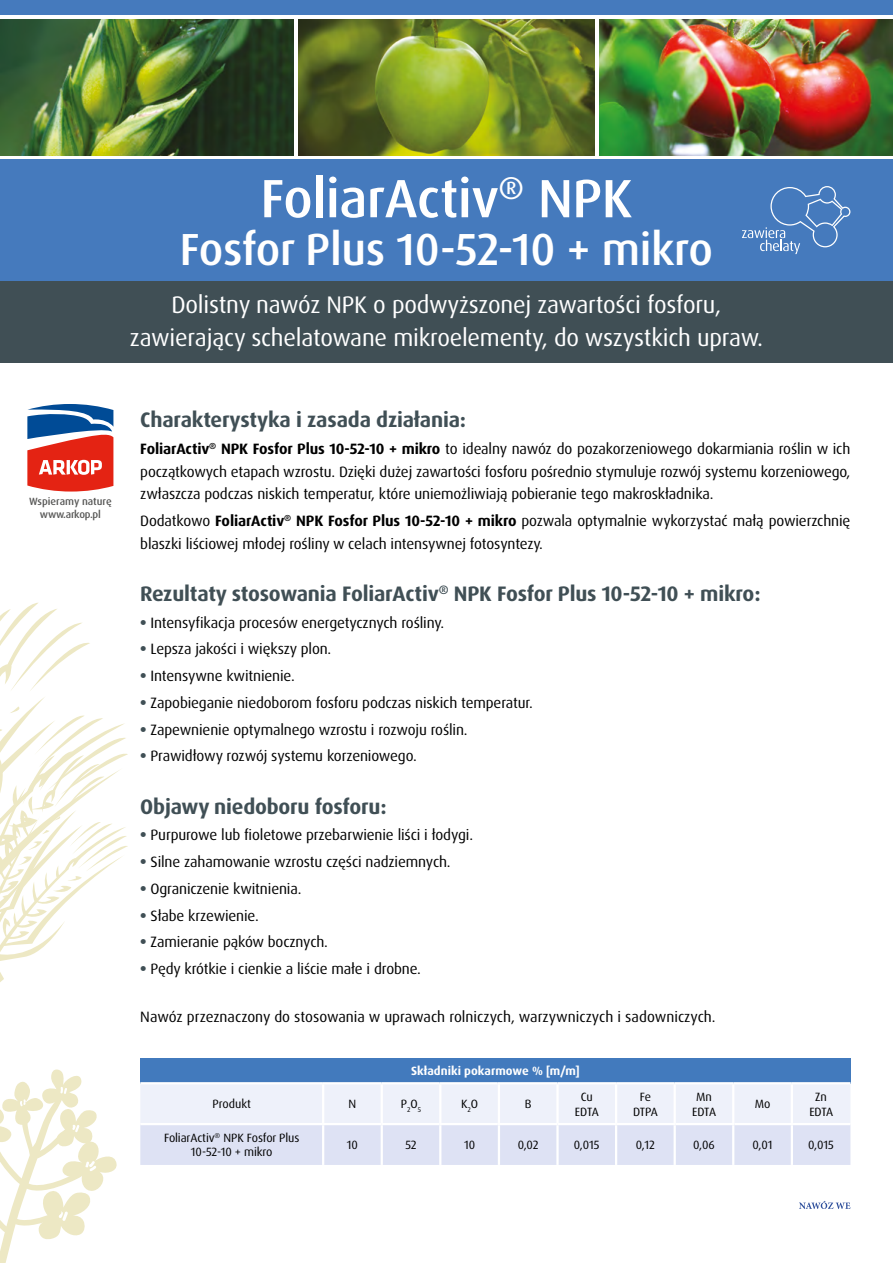
<style>
.page{position:relative;width:893px;height:1263px;background:#fff}
.page>*{position:absolute;margin:0;border:0;box-sizing:border-box;transform-origin:0 0}
.t1{font:500 54px "Dax Pro";letter-spacing:-.01em;color:#fff}
.t2{font:500 45px "Dax Pro";letter-spacing:-.01em;color:#fff}
.t3{font:24px/33px "Dax Pro";letter-spacing:-.01em;color:#fff;text-align:center}
.t4{font:700 21px "Dax Pro";letter-spacing:-.01em;color:#404f55}
.t5{font:15px/22.5px "Dax Pro";letter-spacing:-.01em;color:#000;text-align:justify}
.t6{font:12px/14.4px "Dax Pro";letter-spacing:-.01em;color:#000;text-align:center}
.t7{font:700 12px "Dax Pro";color:#fff}
.t8{font:500 10.5px/12.6px "Dax Pro";letter-spacing:-.01em;color:#575756;text-align:center}
.s1{font-weight:700}
.s2{font-weight:800;color:#404f55}
</style>
<div class="page">
<svg style="left:0;top:603px;width:90px;height:97px"></svg>
<svg style="left:0;top:706px;width:128px;height:557px"></svg>
<svg style="left:27px;top:404px;width:86px;height:87px"></svg>
<svg style="left:799px;top:1201px;width:51px;height:8px"></svg>
<div style="left:0;top:159px;width:893px;height:122px;background:#457abd"></div>
<div style="left:0;top:281px;width:893px;height:81px;background:#404f55"></div>
<img style="left:0;top:19px;width:293px;height:136px">
<img style="left:299px;top:19px;width:295px;height:136px">
<img style="left:600px;top:19px;width:293px;height:136px">
<div style="left:0;top:0;width:893px;height:15px;background:#457abd"></div>
<div style="left:140px;top:1058px;width:710px;height:25px;background:#427abd"></div>
<svg style="left:140px;top:1084px;width:710px;height:81px;background:#e6e9f7"></svg>
<hr style="left:140px;top:1082px;width:182px;height:2px;background:#fff">
<hr style="left:140px;top:1123px;width:182px;height:2px;background:#fff">
<hr style="left:322px;top:1082px;width:60px;height:2px;background:#fff">
<hr style="left:322px;top:1084px;width:2px;height:39px;background:#fff">
<hr style="left:322px;top:1123px;width:60px;height:2px;background:#fff">
<hr style="left:382px;top:1082px;width:57px;height:2px;background:#fff">
<hr style="left:382px;top:1123px;width:57px;height:2px;background:#fff">
<hr style="left:381px;top:1084px;width:2px;height:39px;background:#fff">
<hr style="left:439px;top:1082px;width:59px;height:2px;background:#fff">
<hr style="left:439px;top:1084px;width:2px;height:39px;background:#fff">
<hr style="left:439px;top:1123px;width:59px;height:2px;background:#fff">
<hr style="left:498px;top:1082px;width:59px;height:2px;background:#fff">
<hr style="left:498px;top:1084px;width:2px;height:39px;background:#fff">
<hr style="left:557px;top:1082px;width:59px;height:2px;background:#fff">
<hr style="left:556px;top:1084px;width:3px;height:39px;background:#fff">
<hr style="left:616px;top:1082px;width:59px;height:2px;background:#fff">
<hr style="left:615px;top:1084px;width:2px;height:39px;background:#fff">
<hr style="left:675px;top:1082px;width:58px;height:2px;background:#fff">
<hr style="left:674px;top:1084px;width:2px;height:39px;background:#fff">
<hr style="left:733px;top:1082px;width:59px;height:2px;background:#fff">
<hr style="left:732px;top:1084px;width:2px;height:39px;background:#fff">
<hr style="left:792px;top:1082px;width:58px;height:2px;background:#fff">
<hr style="left:791px;top:1084px;width:2px;height:39px;background:#fff">
<hr style="left:322px;top:1125px;width:2px;height:40px;background:#fff">
<hr style="left:381px;top:1125px;width:2px;height:40px;background:#fff">
<hr style="left:439px;top:1125px;width:2px;height:40px;background:#fff">
<hr style="left:498px;top:1123px;width:59px;height:2px;background:#fff">
<hr style="left:498px;top:1125px;width:2px;height:40px;background:#fff">
<hr style="left:557px;top:1123px;width:59px;height:2px;background:#fff">
<hr style="left:556px;top:1125px;width:3px;height:40px;background:#fff">
<hr style="left:616px;top:1123px;width:60px;height:2px;background:#fff">
<hr style="left:674px;top:1125px;width:2px;height:40px;background:#fff">
<hr style="left:615px;top:1125px;width:2px;height:40px;background:#fff">
<hr style="left:676px;top:1123px;width:58px;height:2px;background:#fff">
<hr style="left:732px;top:1125px;width:2px;height:40px;background:#fff">
<hr style="left:734px;top:1123px;width:59px;height:2px;background:#fff">
<hr style="left:791px;top:1125px;width:2px;height:40px;background:#fff">
<hr style="left:793px;top:1123px;width:57px;height:2px;background:#fff">
<svg style="left:742px;top:186px;width:108px;height:68px"></svg>
<h1 class="t1" style="left:260px;top:164px;width:373px">FoliarActiv<sup>®</sup> NPK</h1>
<h2 class="t2" style="left:180px;top:221px;width:534px">Fosfor Plus 10-52-10 + mikro</h2>
<h3 class="t3" style="left:130px;top:289px;width:635px">Dolistny nawóz NPK o podwyższonej zawartości fosforu, zawierający schelatowane mikroelementy, do wszystkich upraw.</h3>
<p class="t8" style="left:29px;top:495px;width:84px">Wspieramy naturę www.arkop.pl</p>
<h3 class="t4" style="left:140px;top:407px;width:327px">Charakterystyka i zasada działania:</h3>
<p class="t5" style="left:140px;top:438px;width:712px"><span class="s1">FoliarActiv</span><sup>®</sup> <span class="s1">NPK Fosfor Plus 10-52-10 + mikro</span> to idealny nawóz do pozakorzeniowego dokarmiania roślin w ich początkowych etapach wzrostu. Dzięki dużej zawartości fosforu pośrednio stymuluje rozwój systemu korzeniowego, zwłaszcza podczas niskich temperatur, które uniemożliwiają pobieranie tego makroskładnika.</p>
<p class="t5" style="left:140px;top:510px;width:712px">Dodatkowo <span class="s1">FoliarActiv</span><sup>®</sup> <span class="s1">NPK Fosfor Plus 10-52-10 + mikro</span> pozwala optymalnie wykorzystać małą powierzchnię blaszki liściowej młodej rośliny w celach intensywnej fotosyntezy.</p>
<h3 class="t4" style="left:140px;top:580px;width:622px">Rezultaty stosowania FoliarActiv<sup>®</sup> NPK Fosfor Plus 10-52-10 + mikro:</h3>
<p class="t5" style="left:140px;top:611px;width:305px"><span class="s2">•</span> Intensyfikacja procesów energetycznych rośliny.</p>
<p class="t5" style="left:140px;top:638px;width:193px"><span class="s2">•</span> Lepsza jakości i większy plon.</p>
<p class="t5" style="left:140px;top:665px;width:156px"><span class="s2">•</span> Intensywne kwitnienie.</p>
<p class="t5" style="left:140px;top:691px;width:394px"><span class="s2">•</span> Zapobieganie niedoborom fosforu podczas niskich temperatur.</p>
<p class="t5" style="left:140px;top:718px;width:329px"><span class="s2">•</span> Zapewnienie optymalnego wzrostu i rozwoju roślin.</p>
<p class="t5" style="left:140px;top:745px;width:278px"><span class="s2">•</span> Prawidłowy rozwój systemu korzeniowego.</p>
<h3 class="t4" style="left:140px;top:793px;width:248px">Objawy niedoboru fosforu:</h3>
<p class="t5" style="left:140px;top:824px;width:334px"><span class="s2">•</span> Purpurowe lub fioletowe przebarwienie liści i łodygi.</p>
<p class="t5" style="left:140px;top:851px;width:312px"><span class="s2">•</span> Silne zahamowanie wzrostu części nadziemnych.</p>
<p class="t5" style="left:140px;top:877px;width:163px"><span class="s2">•</span> Ograniczenie kwitnienia.</p>
<p class="t5" style="left:140px;top:904px;width:120px"><span class="s2">•</span> Słabe krzewienie.</p>
<p class="t5" style="left:140px;top:931px;width:189px"><span class="s2">•</span> Zamieranie pąków bocznych.</p>
<p class="t5" style="left:140px;top:958px;width:282px"><span class="s2">•</span> Pędy krótkie i cienkie a liście małe i drobne.</p>
<p class="t5" style="left:140px;top:1005px;width:577px">Nawóz przeznaczony do stosowania w uprawach rolniczych, warzywniczych i sadowniczych.</p>
<p class="t7" style="left:411px;top:1063px;width:170px">Składniki pokarmowe % [m/m]</p>
<p class="t6" style="left:212px;top:1097px;width:40px">Produkt</p>
<p class="t6" style="left:349px;top:1097px;width:9px">N</p>
<p class="t6" style="left:401px;top:1097px;width:22px">P<sub>2</sub>O<sub>5</sub></p>
<p class="t6" style="left:461px;top:1097px;width:19px">K<sub>2</sub>O</p>
<p class="t6" style="left:525px;top:1097px;width:8px">B</p>
<p class="t6" style="left:575px;top:1090px;width:25px">Cu<br>EDTA</p>
<p class="t6" style="left:633px;top:1090px;width:26px">Fe<br>DTPA</p>
<p class="t6" style="left:692px;top:1090px;width:25px">Mn<br>EDTA</p>
<p class="t6" style="left:755px;top:1097px;width:17px">Mo</p>
<p class="t6" style="left:809px;top:1090px;width:25px">Zn<br>EDTA</p>
<p class="t6" style="left:164px;top:1131px;width:137px">FoliarActiv<sup>®</sup> NPK Fosfor Plus<br>10-52-10 + mikro</p>
<p class="t6" style="left:347px;top:1138px;width:13px">10</p>
<p class="t6" style="left:405px;top:1138px;width:13px">52</p>
<p class="t6" style="left:464px;top:1138px;width:13px">10</p>
<p class="t6" style="left:518px;top:1138px;width:22px">0,02</p>
<p class="t6" style="left:574px;top:1138px;width:27px">0,015</p>
<p class="t6" style="left:636px;top:1138px;width:21px">0,12</p>
<p class="t6" style="left:693px;top:1138px;width:23px">0,06</p>
<p class="t6" style="left:752px;top:1138px;width:22px">0,01</p>
<p class="t6" style="left:808px;top:1138px;width:27px">0,015</p>
</div>
